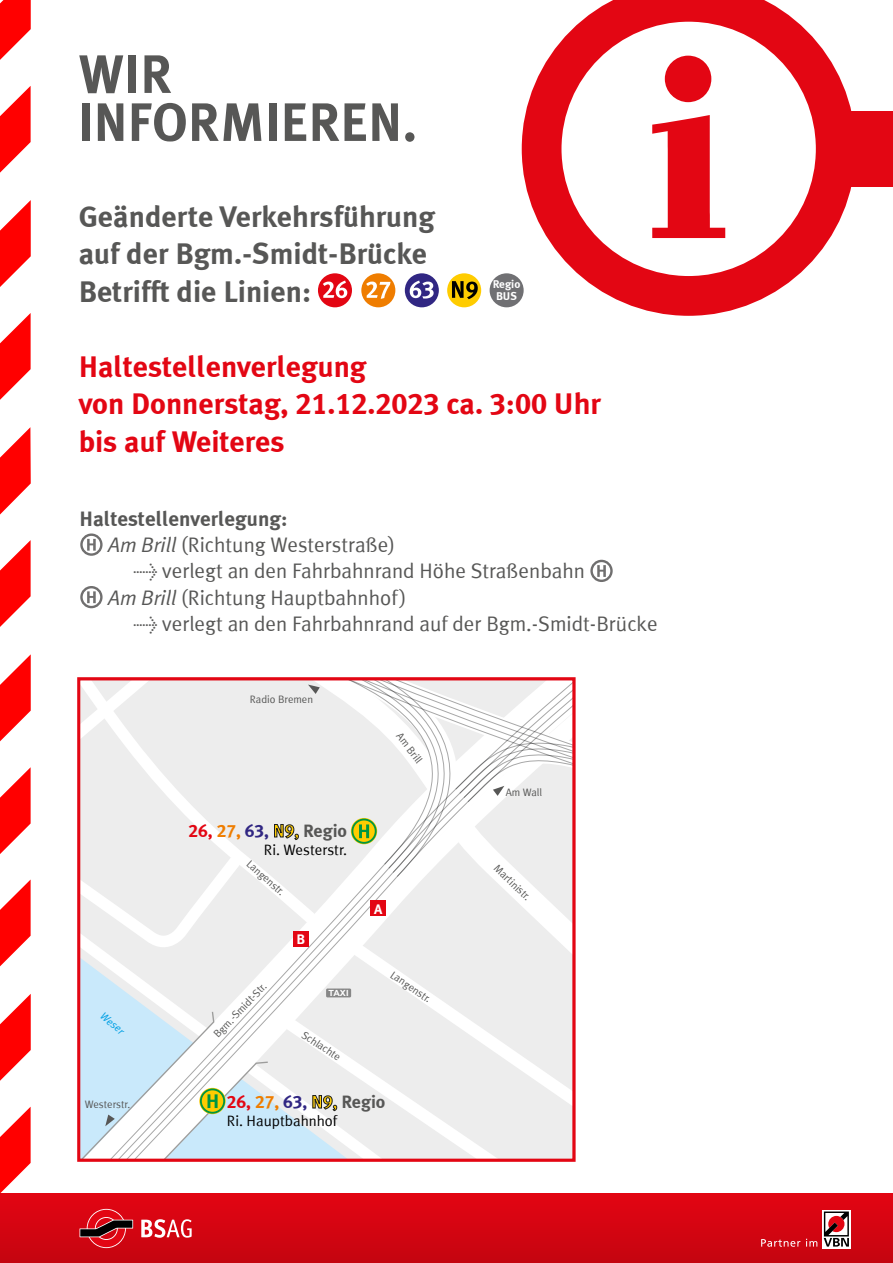
<style>
.page{position:relative;width:893px;height:1263px;background:#fff}
.page>*{position:absolute;margin:0;border:0;box-sizing:border-box;transform-origin:0 0}
.t1{font:54px/48px "Meta BSAG Bold Roman";letter-spacing:-.01em;color:#575756}
.t2{font:30px/37.5px "Meta BSAG Bold Roman";color:#e30613}
.t3{font:30px/37.5px "Meta BSAG Bold Roman";color:#575756}
.t4{font:21px "Meta BSAG Normal Roman";color:#575756}
.t5{font:21px "Meta BSAG Bold Roman";color:#575756}
.t6{font:18px "Meta BSAG Bold Roman";color:#575756}
.t7{font:15px "Meta BSAG Normal Roman";color:#000}
.t8{font:13.95px "Meta BSAG Bold Roman";color:#fff}
.t9{font:11.4px/11.4px "Meta BSAG Bold Roman";color:#fff}
.t10{font:10.8px "Meta BSAG Normal Roman";color:#575756}
.t11{font:italic 10.8px "Meta BSAG Normal";color:#009fe3}
.t12{font:700 8.4px "Arial";color:#fff;scale:1.07 1}
.s1{font-family:"Meta BSAG Normal";font-style:italic}
.s2{color:#e30613}
.s3{color:#ef7d00}
.s4{color:#312783}
.s5{color:#fc0}
</style>
<div class="page">
<svg style="left:0;top:0;width:31px;height:60px"></svg>
<svg style="left:0;top:86px;width:31px;height:87px"></svg>
<svg style="left:0;top:200px;width:31px;height:87px"></svg>
<svg style="left:0;top:313px;width:31px;height:87px"></svg>
<svg style="left:0;top:427px;width:31px;height:200px"></svg>
<svg style="left:0;top:654px;width:31px;height:313px"></svg>
<svg style="left:0;top:994px;width:31px;height:87px"></svg>
<svg style="left:0;top:1107px;width:31px;height:87px"></svg>
<div style="left:831px;top:111px;width:62px;height:76px;background:#e30613"></div>
<svg style="left:522px;top:0;width:330px;height:316px"></svg>
<div style="left:665px;top:56px;width:46px;height:46px;background:#e30613;border-radius:50%"></div>
<svg style="left:652px;top:115px;width:73px;height:123px"></svg>
<div style="left:0;top:1194px;width:893px;height:69px;background:linear-gradient(to bottom,#e30513,#c50611)"></div>
<svg style="left:141px;top:1219px;width:51px;height:19px"></svg>
<svg style="left:80px;top:1209px;width:53px;height:39px;background:#b32028"></svg>
<svg style="left:761px;top:1239px;width:39px;height:8px"></svg>
<svg style="left:806px;top:1239px;width:11px;height:7px"></svg>
<svg style="left:822px;top:1210px;width:28px;height:38px"></svg>
<svg style="left:824px;top:1211px;width:25px;height:36px"></svg>
<div style="left:318px;top:273px;width:34px;height:34px;background:#e30613;border-radius:50%"></div>
<svg style="left:323px;top:281px;width:24px;height:17px"></svg>
<div style="left:361px;top:273px;width:34px;height:34px;background:#ef7d00;border-radius:50%"></div>
<svg style="left:366px;top:282px;width:24px;height:17px"></svg>
<div style="left:405px;top:273px;width:34px;height:34px;background:#312783;border-radius:50%"></div>
<svg style="left:410px;top:281px;width:24px;height:18px"></svg>
<div style="left:447px;top:273px;width:34px;height:34px;background:#fc0;border-radius:50%"></div>
<svg style="left:452px;top:281px;width:26px;height:18px"></svg>
<div style="left:490px;top:273px;width:34px;height:34px;background:#707073;border-radius:50%"></div>
<svg style="left:80px;top:533px;width:23px;height:23px"></svg>
<svg style="left:87px;top:539px;width:9px;height:12px"></svg>
<div style="left:80px;top:533px;width:23px;height:23px;border:2px solid #706f6f;border-radius:50%"></div>
<svg style="left:590px;top:559px;width:23px;height:24px"></svg>
<svg style="left:597px;top:565px;width:9px;height:12px"></svg>
<div style="left:590px;top:560px;width:23px;height:22px;border:2px solid #706f6f;border-radius:50%"></div>
<svg style="left:80px;top:585px;width:23px;height:24px"></svg>
<svg style="left:87px;top:591px;width:9px;height:12px"></svg>
<div style="left:80px;top:586px;width:23px;height:22px;border:2px solid #706f6f;border-radius:50%"></div>
<svg style="left:90px;top:681px;width:482px;height:477px"></svg>
<div style="left:370px;top:901px;width:16px;height:15px;background:#e30613"></div>
<div style="left:293px;top:931px;width:16px;height:16px;background:#e30613"></div>
<div style="left:326px;top:988px;width:25px;height:9px;background:#878787"></div>
<svg style="left:81px;top:1010px;width:188px;height:148px"></svg>
<svg style="left:308px;top:681px;width:264px;height:196px"></svg>
<svg style="left:274px;top:824px;width:25px;height:16px"></svg>
<svg style="left:312px;top:1095px;width:25px;height:16px"></svg>
<div style="left:77px;top:677px;width:499px;height:485px;border:3px solid #e30613"></div>
<h1 class="t1" style="left:77px;top:50px;width:341px">WIR<br>INFORMIEREN.</h1>
<h2 class="t3" style="left:79px;top:197px;width:358px">Geänderte Verkehrsführung auf der Bgm.-Smidt-Brücke<br>Betrifft die Linien:</h2>
<p class="t9" style="left:493px;top:279px;width:29px">Regio<br>BUS</p>
<h2 class="t2" style="left:79px;top:347px;width:524px">Haltestellenverlegung<br>von Donnerstag, 21.12.2023 ca. 3:00 Uhr bis auf Weiteres</h2>
<p class="t5" style="left:80px;top:506px;width:209px">Haltestellenverlegung:</p>
<p class="t4" style="left:108px;top:533px;width:289px"><span class="s1">Am Brill</span> (Richtung Westerstraße)</p>
<p class="t4" style="left:133px;top:559px;width:453px">&gt; verlegt an den Fahrbahnrand Höhe Straßenbahn</p>
<p class="t4" style="left:108px;top:585px;width:300px"><span class="s1">Am Brill</span> (Richtung Hauptbahnhof)</p>
<p class="t4" style="left:133px;top:611px;width:526px">&gt; verlegt an den Fahrbahnrand auf der Bgm.-Smidt-Brücke</p>
<p class="t11" style="left:106px;top:1009px;width:29px;rotate:40deg">Weser</p>
<p class="t10" style="left:85px;top:1098px;width:47px">Westerstr.</p>
<p class="t10" style="left:250px;top:693px;width:65px">Radio Bremen</p>
<p class="t6" style="left:189px;top:820px;width:160px"><span class="s2">26,</span> <span class="s3">27,</span> <span class="s4">63,</span> <span class="s5">N9,</span> Regio</p>
<p class="t7" style="left:264px;top:841px;width:85px">Ri. Westerstr.</p>
<p class="t10" style="left:253px;top:857px;width:48px;rotate:42deg">Langenstr.</p>
<p class="t8" style="left:297px;top:931px;width:10px">B</p>
<p class="t10" style="left:211px;top:1031px;width:73px;rotate:-46deg">Bgm.-Smidt-Str.</p>
<p class="t12" style="left:329px;top:987px;width:20px">TAXI</p>
<p class="t10" style="left:307px;top:1028px;width:46px;rotate:34deg">Schlachte</p>
<p class="t10" style="left:404px;top:730px;width:37px;rotate:52deg">Am Brill</p>
<p class="t8" style="left:374px;top:901px;width:10px">A</p>
<p class="t10" style="left:395px;top:968px;width:48px;rotate:34deg">Langenstr.</p>
<p class="t6" style="left:227px;top:1091px;width:160px"><span class="s2">26,</span> <span class="s3">27,</span> <span class="s4">63,</span> <span class="s5">N9,</span> Regio</p>
<p class="t7" style="left:227px;top:1112px;width:112px">Ri. Hauptbahnhof</p>
<p class="t10" style="left:506px;top:786px;width:38px">Am Wall</p>
<p class="t10" style="left:500px;top:862px;width:48px;rotate:44deg">Martinistr.</p>
</div>
